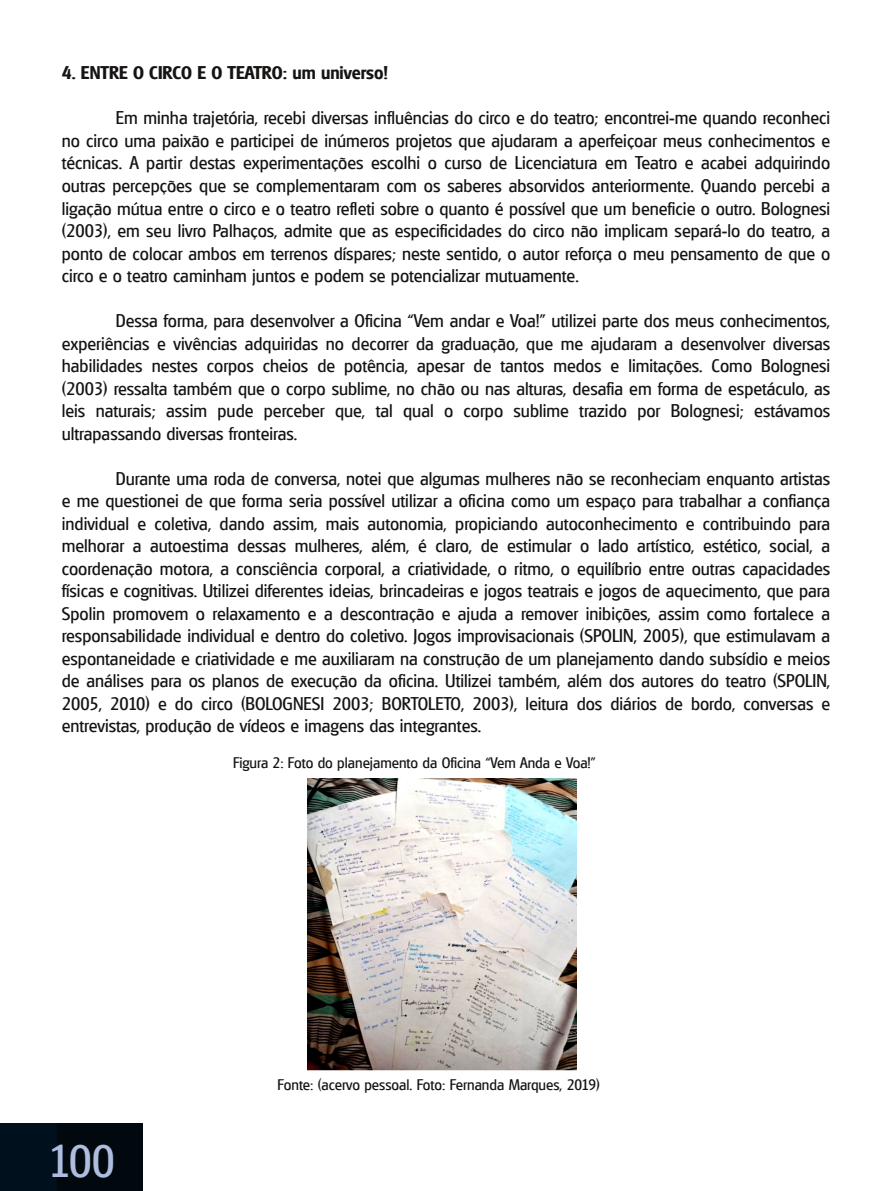
<style>
.page{position:relative;width:893px;height:1191px;background:#fff}
.page>*{position:absolute;margin:0;border:0;box-sizing:border-box;transform-origin:0 0}
.t1{font:45px "Glasgow";color:#aebddf}
.t2{font:18px/22.5px "Glasgow";color:#161413;text-align:justify}
.t3{font:700 18px "Glasgow";color:#161413}
.t4{font:15px "Glasgow";color:#161413}
</style>
<div class="page">
<img style="left:0;top:1123px;width:143px;height:68px">
<img style="left:307px;top:778px;width:269px;height:293px">
<p class="t3" style="left:62px;top:62px;width:328px">4. ENTRE O CIRCO E O TEATRO: um universo!</p>
<p class="t2" style="left:62px;top:107px;width:770px;text-indent:54px">Em minha trajetória, recebi diversas influências do circo e do teatro; encontrei-me quando reconheci no circo uma paixão e participei de inúmeros projetos que ajudaram a aperfeiçoar meus conhecimentos e técnicas. A partir destas experimentações escolhi o curso de Licenciatura em Teatro e acabei adquirindo outras percepções que se complementaram com os saberes absorvidos anteriormente. Quando percebi a ligação mútua entre o circo e o teatro refleti sobre o quanto é possível que um beneficie o outro. Bolognesi (2003), em seu livro Palhaços, admite que as especificidades do circo não implicam separá-lo do teatro, a ponto de colocar ambos em terrenos díspares; neste sentido, o autor reforça o meu pensamento de que o circo e o teatro caminham juntos e podem se potencializar mutuamente.</p>
<p class="t2" style="left:62px;top:309px;width:770px;text-indent:54px">Dessa forma, para desenvolver a Oficina “Vem andar e Voa!” utilizei parte dos meus conhecimentos, experiências e vivências adquiridas no decorrer da graduação, que me ajudaram a desenvolver diversas habilidades nestes corpos cheios de potência, apesar de tantos medos e limitações. Como Bolognesi (2003) ressalta também que o corpo sublime, no chão ou nas alturas, desafia em forma de espetáculo, as leis naturais; assim pude perceber que, tal qual o corpo sublime trazido por Bolognesi; estávamos ultrapassando diversas fronteiras.</p>
<p class="t2" style="left:62px;top:467px;width:770px;text-indent:54px">Durante uma roda de conversa, notei que algumas mulheres não se reconheciam enquanto artistas e me questionei de que forma seria possível utilizar a oficina como um espaço para trabalhar a confiança individual e coletiva, dando assim, mais autonomia, propiciando autoconhecimento e contribuindo para melhorar a autoestima dessas mulheres, além, é claro, de estimular o lado artístico, estético, social, a coordenação motora, a consciência corporal, a criatividade, o ritmo, o equilíbrio entre outras capacidades físicas e cognitivas. Utilizei diferentes ideias, brincadeiras e jogos teatrais e jogos de aquecimento, que para Spolin promovem o relaxamento e a descontração e ajuda a remover inibições, assim como fortalece a responsabilidade individual e dentro do coletivo. Jogos improvisacionais (SPOLIN, 2005), que estimulavam a espontaneidade e criatividade e me auxiliaram na construção de um planejamento dando subsídio e meios de análises para os planos de execução da oficina. Utilizei também, além dos autores do teatro (SPOLIN, 2005, 2010) e do circo (BOLOGNESI 2003; BORTOLETO, 2003), leitura dos diários de bordo, conversas e entrevistas, produção de vídeos e imagens das integrantes.</p>
<p class="t4" style="left:233px;top:753px;width:364px">Figura 2: Foto do planejamento da Oficina “Vem Anda e Voa!”</p>
<h1 class="t1" style="left:48px;top:1134px;width:68px">100</h1>
<p class="t4" style="left:278px;top:1075px;width:324px">Fonte: (acervo pessoal. Foto: Fernanda Marques, 2019)</p>
</div>
